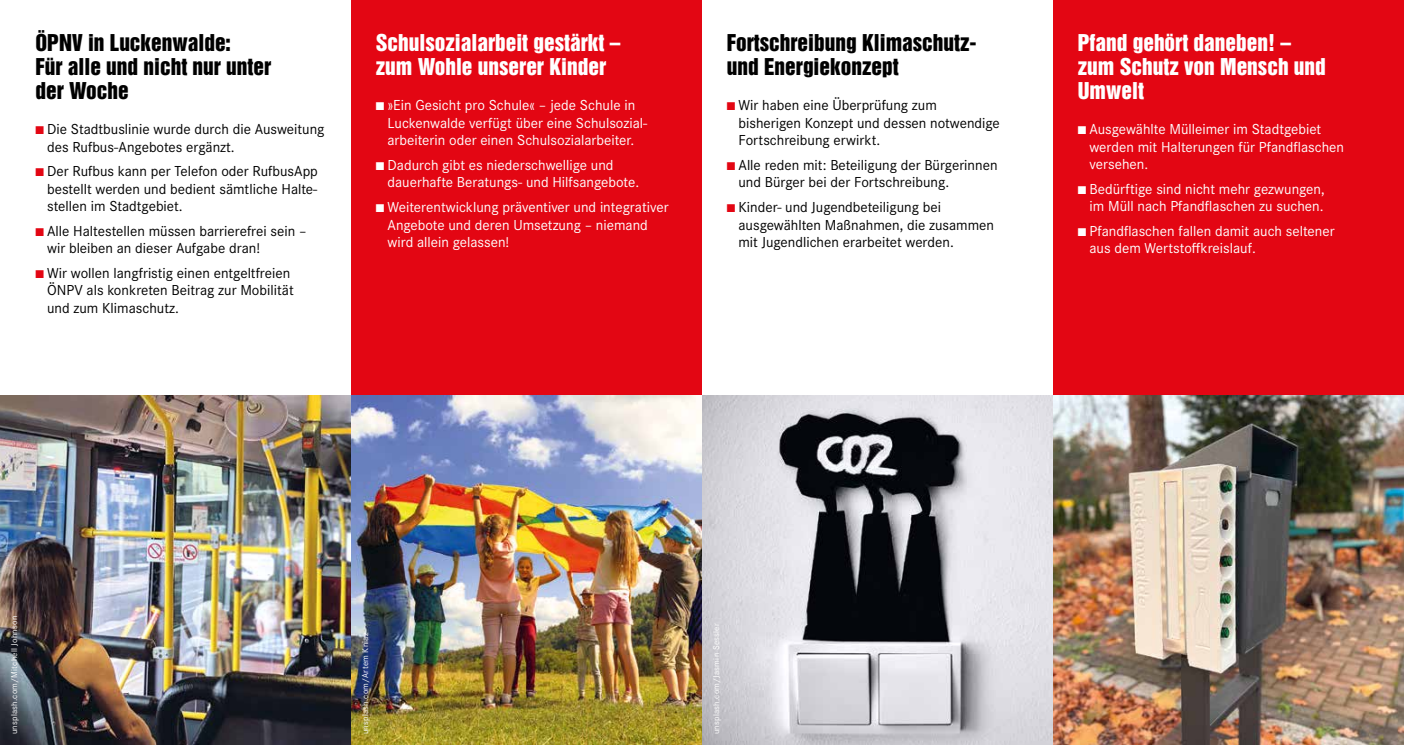
<style>
.page{position:relative;width:1404px;height:745px;background:#fff}
.page>*{position:absolute;margin:0;border:0;box-sizing:border-box;transform-origin:0 0}
.t1{font:21.25px/23.8px "Helvetica Inserat LT";color:#fff}
.t2{font:21.25px/23.8px "Helvetica Inserat LT";color:#000}
.t3{font:15px/17.5px "Corporate S";color:#000}
.t4{font:15px/17.5px "Corporate S";color:#fff}
.t5{font:8.75px "Corporate S";letter-spacing:.025em;color:#fff}
.s1{color:#e30613}
</style>
<div class="page">
<div style="left:1052px;top:0;width:351px;height:744px;background:#e30613"></div>
<img style="left:0;top:395px;width:351px;height:349px">
<div style="left:351px;top:0;width:351px;height:744px;background:#e30613"></div>
<img style="left:351px;top:395px;width:701px;height:349px">
<img style="left:1052px;top:395px;width:351px;height:349px">
<h1 class="t2" style="left:35px;top:32px;width:237px">ÖPNV in Luckenwalde:<br>Für alle und nicht nur unter der Woche</h1>
<p class="t3" style="left:47px;top:120px;width:279px;text-indent:-12px"><span class="s1">■</span> Die Stadtbuslinie wurde durch die Ausweitung des Rufbus-Angebotes ergänzt.</p>
<p class="t3" style="left:47px;top:162px;width:272px;text-align:justify;text-indent:-12px"><span class="s1">■</span> Der Rufbus kann per Telefon oder RufbusApp bestellt werden und bedient sämtliche Halte&shy;stellen im Stadtgebiet.</p>
<p class="t3" style="left:47px;top:222px;width:261px;text-indent:-12px"><span class="s1">■</span> Alle Haltestellen müssen barrierefrei sein – wir bleiben an dieser Aufgabe dran!</p>
<p class="t3" style="left:47px;top:264px;width:248px;text-indent:-12px"><span class="s1">■</span> Wir wollen langfristig einen entgeltfreien<br>ÖNPV als konkreten Beitrag zur Mobilität und zum Klimaschutz.</p>
<h1 class="t1" style="left:376px;top:32px;width:246px">Schulsozialarbeit gestärkt – zum Wohle unserer Kinder</h1>
<p class="t4" style="left:387px;top:97px;width:261px;text-indent:-12px">■ »Ein Gesicht pro Schule« – jede Schule in<br>Luckenwalde verfügt über eine Schulsozial&shy;arbeiterin oder einen Schulsozialarbeiter.</p>
<p class="t4" style="left:387px;top:156px;width:253px;text-indent:-12px">■ Dadurch gibt es niederschwellige und dauerhafte Beratungs- und Hilfsangebote.</p>
<p class="t4" style="left:387px;top:198px;width:282px;text-indent:-12px">■ Weiterentwicklung präventiver und integrativer<br>Angebote und deren Umsetzung – niemand wird allein gelassen!</p>
<h1 class="t2" style="left:726px;top:32px;width:251px">Fortschreibung Klimaschutz&shy;und Energiekonzept</h1>
<p class="t3" style="left:738px;top:97px;width:263px;text-indent:-12px"><span class="s1">■</span> Wir haben eine Überprüfung zum bisherigen Konzept und dessen notwendige<br>Fortschreibung erwirkt.</p>
<p class="t3" style="left:738px;top:156px;width:260px;text-indent:-12px"><span class="s1">■</span> Alle reden mit: Beteiligung der Bürgerinnen und Bürger bei der Fortschreibung.</p>
<p class="t3" style="left:738px;top:198px;width:257px;text-indent:-12px"><span class="s1">■</span> Kinder- und Jugendbeteiligung bei ausgewählten Maßnahmen, die zusammen mit Jugendlichen erarbeitet werden.</p>
<h1 class="t1" style="left:1077px;top:32px;width:249px">Pfand gehört daneben! – zum Schutz von Mensch und<br>Umwelt</h1>
<p class="t4" style="left:1089px;top:120px;width:256px;text-indent:-12px">■ Ausgewählte Mülleimer im Stadtgebiet werden mit Halterungen für Pfandflaschen versehen.</p>
<p class="t4" style="left:1077px;top:180px;width:248px;text-align:right">■ Bedürftige sind nicht mehr gezwungen, im Müll nach Pfandflaschen zu suchen.</p>
<p class="t4" style="left:1089px;top:222px;width:247px;text-indent:-12px">■ Pfandflaschen fallen damit auch seltener aus dem Wertstoffkreislauf.</p>
<p class="t5" style="left:9px;top:733px;width:120px;rotate:-90deg">unsplash.com/Mitchell Johnson</p>
<p class="t5" style="left:360px;top:733px;width:103px;rotate:-90deg">unsplash.com/Artem Kniaz</p>
<p class="t5" style="left:711px;top:733px;width:112px;rotate:-90deg">unsplash.com/Jasmin Sessler</p>
</div>
